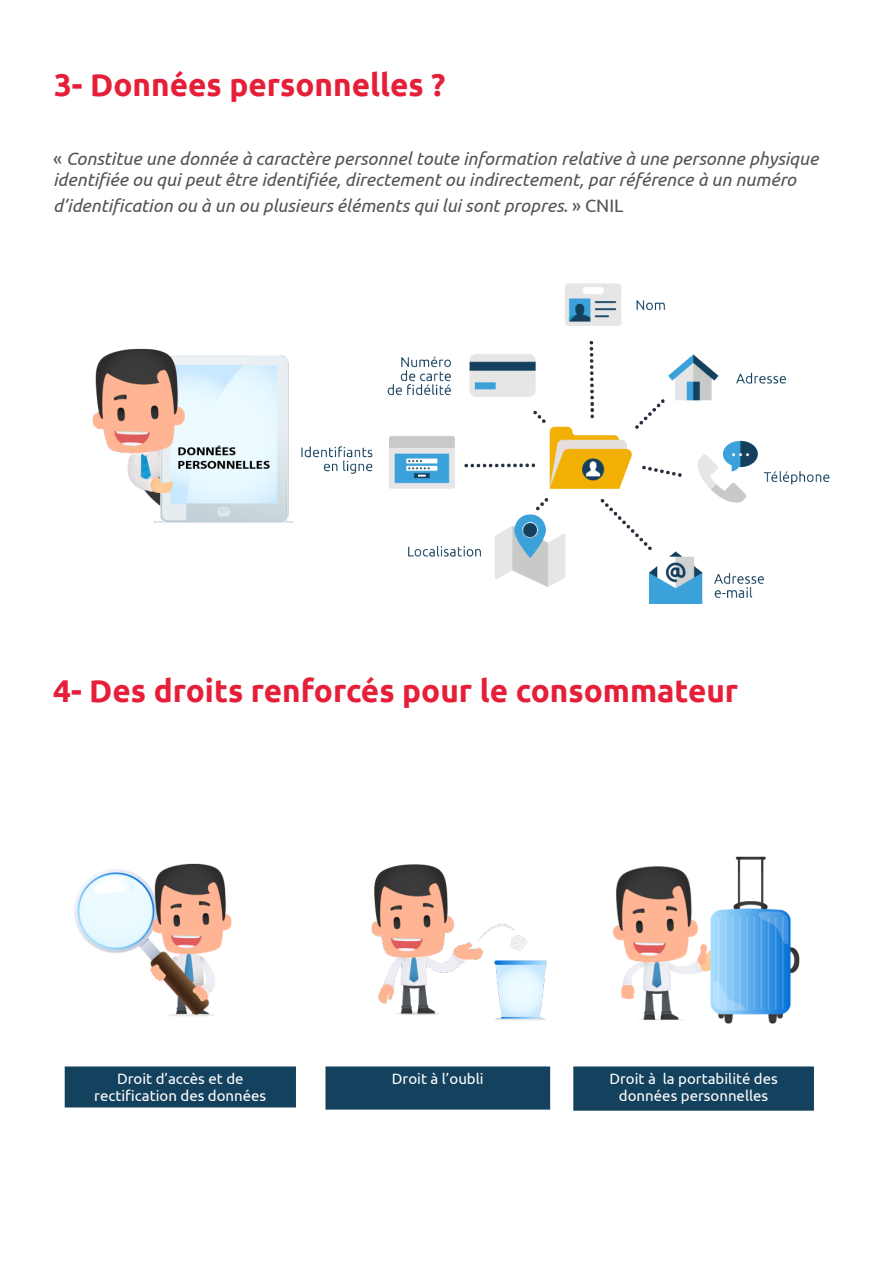
<style>
.page{position:relative;width:893px;height:1263px;background:#fff}
.page>*{position:absolute;margin:0;border:0;box-sizing:border-box;transform-origin:0 0}
.t1{font:700 31.5px "Ubuntu";color:#e61f39}
.t2{font:italic 18px/21.6px "Ubuntu";color:#535355}
.t3{font:15px/16.5px "Ubuntu";color:#fff;text-align:center}
.s1{font-style:normal}
</style>
<div class="page">
<img style="left:301px;top:283px;width:528px;height:320px">
<img style="left:75px;top:856px;width:725px;height:168px">
<div style="left:68px;top:1069px;width:225px;height:35px;background:#14415d"></div>
<div style="left:65px;top:1066px;width:231px;height:41px;border:6px solid #14415d"></div>
<div style="left:328px;top:1069px;width:219px;height:37px;background:#14415d"></div>
<div style="left:325px;top:1066px;width:225px;height:43px;border:6px solid #14415d"></div>
<div style="left:576px;top:1069px;width:234px;height:38px;background:#14415d"></div>
<div style="left:573px;top:1066px;width:240px;height:44px;border:6px solid #14415d"></div>
<img style="left:92px;top:348px;width:201px;height:175px">
<p class="t1" style="left:54px;top:66px;width:393px">3- Données personnelles ?</p>
<p class="t2" style="left:53px;top:147px;width:766px"><span class="s1">«</span> Constitue une donnée à caractère personnel toute information relative à une personne physique identifiée ou qui peut être identifiée, directement ou indirectement, par référence à un numéro</p>
<p class="t2" style="left:53px;top:194px;width:572px">d’identification ou à un ou plusieurs éléments qui lui sont propres. <span class="s1">» CNIL</span></p>
<p class="t1" style="left:53px;top:671px;width:686px">4- Des droits renforcés pour le consommateur</p>
<p class="t3" style="left:94px;top:1069px;width:173px">Droit d’accès et de rectification des données</p>
<p class="t3" style="left:392px;top:1069px;width:93px">Droit à l’oubli</p>
<p class="t3" style="left:609px;top:1069px;width:170px">Droit à la portabilité des données personnelles</p>
</div>
